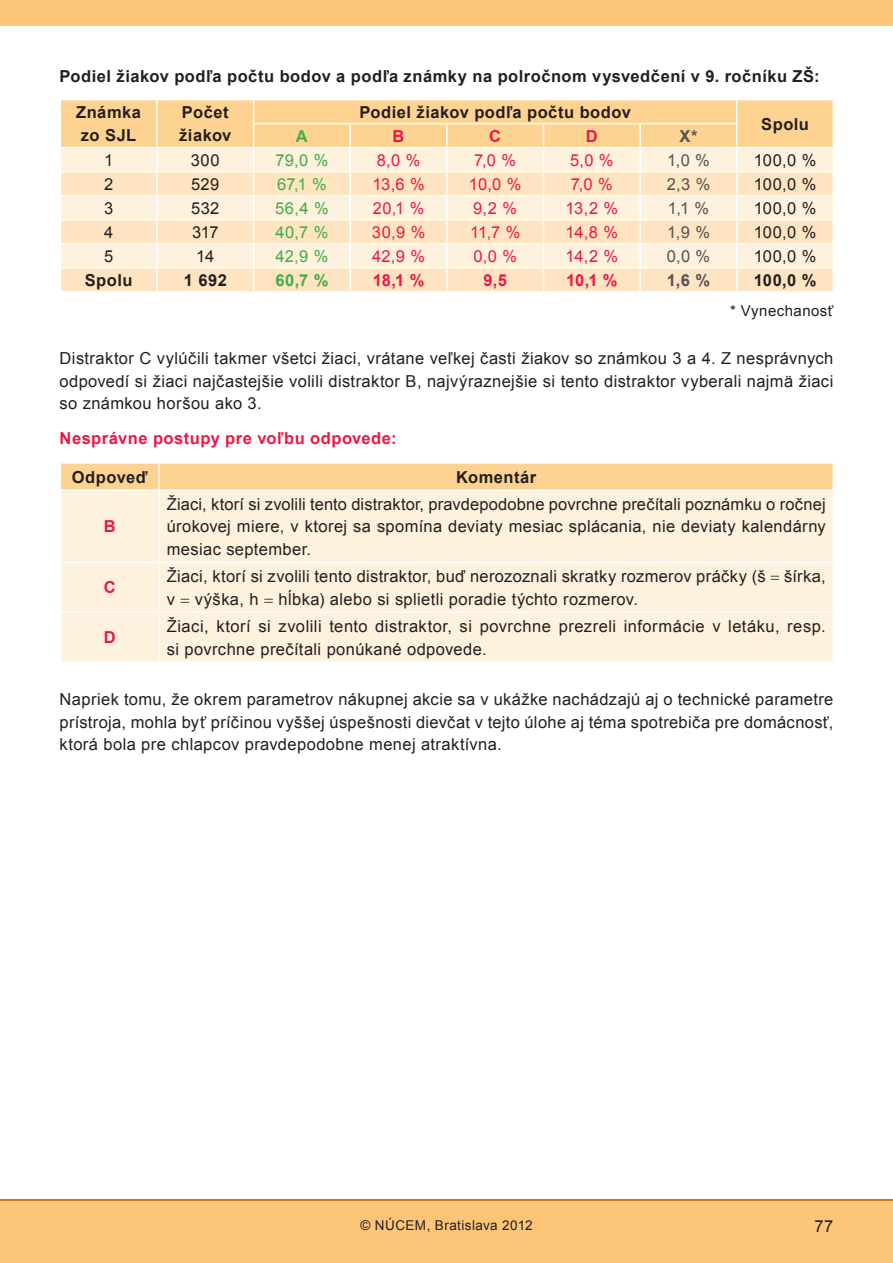
<style>
.page{position:relative;width:893px;height:1263px;background:#fff}
.page>*{position:absolute;margin:0;border:0;box-sizing:border-box;transform-origin:0 0}
.t1{font:16.5px/22.5px "Arial";letter-spacing:.025em;color:#231f20;text-align:justify}
.t2{font:700 16.5px/22.5px "Arial";letter-spacing:.03em;color:#231f20}
.t3{font:16.5px "Arial";letter-spacing:-.02em;color:#ed1747}
.t4{font:700 16.5px "Arial";letter-spacing:.03em;color:#ed1747}
.t5{font:16.5px "Arial";letter-spacing:.015em;color:#40ae49}
.t6{font:16.5px "Arial";color:#535355}
.t7{font:700 16.5px "Arial";color:#40ae49}
.t8{font:700 16.5px "Arial";color:#535355}
.t9{font:15px "Arial";letter-spacing:.03em;color:#231f20}
.t10{font:13.5px "Arial";letter-spacing:.035em;color:#231f20}
</style>
<div class="page">
<div style="left:0;top:1199px;width:893px;height:64px;background:#fdc577"></div>
<div style="left:0;top:0;width:893px;height:26px;background:#fdc577"></div>
<hr style="left:0;top:1199px;width:893px;height:1px;background:#cf7c17">
<svg style="left:60px;top:100px;width:774px;height:191px;background:#fee6c3"></svg>
<div style="left:61px;top:491px;width:772px;height:170px;background:#fef1dd"></div>
<div style="left:60px;top:463px;width:774px;height:26px;background:#fed391"></div>
<hr style="left:158px;top:491px;width:2px;height:71px;background:#fff">
<hr style="left:60px;top:562px;width:99px;height:1px;background:#fff">
<hr style="left:159px;top:562px;width:675px;height:1px;background:#fff">
<hr style="left:158px;top:563px;width:2px;height:49px;background:#fff">
<hr style="left:60px;top:612px;width:99px;height:1px;background:#fff">
<hr style="left:159px;top:612px;width:675px;height:1px;background:#fff">
<hr style="left:158px;top:613px;width:2px;height:48px;background:#fff">
<svg style="left:771px;top:576px;width:8px;height:4px"></svg>
<svg style="left:181px;top:598px;width:8px;height:4px"></svg>
<svg style="left:264px;top:598px;width:9px;height:4px"></svg>
<p class="t2" style="left:60px;top:66px;width:762px">Podiel žiakov podľa počtu bodov a podľa známky na polročnom vysvedčení v 9. ročníku ZŠ:</p>
<p class="t2" style="left:76px;top:102px;width:66px">Známka zo SJL</p>
<p class="t2" style="left:179px;top:102px;width:54px">Počet žiakov</p>
<p class="t2" style="left:359px;top:101px;width:273px">Podiel žiakov podľa počtu bodov</p>
<p class="t7" style="left:296px;top:125px;width:13px">A</p>
<p class="t4" style="left:393px;top:125px;width:13px">B</p>
<p class="t4" style="left:489px;top:125px;width:13px">C</p>
<p class="t4" style="left:586px;top:125px;width:13px">D</p>
<p class="t8" style="left:680px;top:125px;width:19px">X*</p>
<p class="t2" style="left:761px;top:113px;width:49px">Spolu</p>
<p class="t1" style="left:104px;top:149px;width:11px">1</p>
<p class="t1" style="left:191px;top:149px;width:30px">300</p>
<p class="t5" style="left:275px;top:149px;width:54px">79,0 %</p>
<p class="t3" style="left:377px;top:149px;width:45px">8,0 %</p>
<p class="t3" style="left:474px;top:149px;width:43px">7,0 %</p>
<p class="t3" style="left:570px;top:149px;width:45px">5,0 %</p>
<p class="t6" style="left:667px;top:149px;width:44px">1,0 %</p>
<p class="t1" style="left:754px;top:149px;width:64px">100,0 %</p>
<p class="t1" style="left:104px;top:173px;width:11px">2</p>
<p class="t1" style="left:191px;top:173px;width:30px">529</p>
<p class="t5" style="left:277px;top:173px;width:51px">67,1 %</p>
<p class="t3" style="left:372px;top:173px;width:54px">13,6 %</p>
<p class="t3" style="left:469px;top:173px;width:54px">10,0 %</p>
<p class="t3" style="left:571px;top:173px;width:43px">7,0 %</p>
<p class="t6" style="left:667px;top:173px;width:45px">2,3 %</p>
<p class="t1" style="left:754px;top:173px;width:64px">100,0 %</p>
<p class="t1" style="left:104px;top:197px;width:11px">3</p>
<p class="t1" style="left:191px;top:197px;width:30px">532</p>
<p class="t5" style="left:275px;top:197px;width:55px">56,4 %</p>
<p class="t3" style="left:373px;top:197px;width:53px">20,1 %</p>
<p class="t3" style="left:473px;top:197px;width:45px">9,2 %</p>
<p class="t3" style="left:565px;top:197px;width:54px">13,2 %</p>
<p class="t6" style="left:668px;top:197px;width:43px">1,1 %</p>
<p class="t1" style="left:754px;top:197px;width:64px">100,0 %</p>
<p class="t1" style="left:104px;top:221px;width:11px">4</p>
<p class="t1" style="left:192px;top:221px;width:28px">317</p>
<p class="t5" style="left:276px;top:221px;width:54px">40,7 %</p>
<p class="t3" style="left:372px;top:221px;width:55px">30,9 %</p>
<p class="t3" style="left:470px;top:221px;width:52px">11,7 %</p>
<p class="t3" style="left:566px;top:221px;width:54px">14,8 %</p>
<p class="t6" style="left:667px;top:221px;width:45px">1,9 %</p>
<p class="t1" style="left:754px;top:221px;width:64px">100,0 %</p>
<p class="t1" style="left:104px;top:245px;width:11px">5</p>
<p class="t1" style="left:196px;top:245px;width:20px">14</p>
<p class="t5" style="left:275px;top:245px;width:54px">42,9 %</p>
<p class="t3" style="left:372px;top:245px;width:54px">42,9 %</p>
<p class="t3" style="left:473px;top:245px;width:45px">0,0 %</p>
<p class="t3" style="left:565px;top:245px;width:54px">14,2 %</p>
<p class="t6" style="left:667px;top:245px;width:45px">0,0 %</p>
<p class="t1" style="left:754px;top:245px;width:64px">100,0 %</p>
<p class="t2" style="left:85px;top:269px;width:49px">Spolu</p>
<p class="t2" style="left:184px;top:269px;width:45px">1 692</p>
<p class="t7" style="left:275px;top:269px;width:55px">60,7 %</p>
<p class="t4" style="left:373px;top:269px;width:53px">18,1 %</p>
<p class="t4" style="left:483px;top:269px;width:25px">9,5</p>
<p class="t4" style="left:566px;top:269px;width:53px">10,1 %</p>
<p class="t8" style="left:667px;top:269px;width:45px">1,6 %</p>
<p class="t2" style="left:754px;top:269px;width:64px">100,0 %</p>
<p class="t9" style="left:730px;top:301px;width:105px">* Vynechanosť</p>
<p class="t1" style="left:60px;top:347px;width:775px">Distraktor C vylúčili takmer všetci žiaci, vrátane veľkej časti žiakov so známkou 3 a 4. Z nesprávnych odpovedí si žiaci najčastejšie volili distraktor B, najvýraznejšie si tento distraktor vyberali najmä žiaci so známkou horšou ako 3.</p>
<p class="t4" style="left:60px;top:428px;width:339px">Nesprávne postupy pre voľbu odpovede:</p>
<p class="t2" style="left:72px;top:466px;width:77px">Odpoveď</p>
<p class="t2" style="left:456px;top:466px;width:82px">Komentár</p>
<p class="t4" style="left:104px;top:515px;width:13px">B</p>
<p class="t1" style="left:167px;top:493px;width:660px">Žiaci, ktorí si zvolili tento distraktor, pravdepodobne povrchne prečítali poznámku o ročnej úrokovej miere, v ktorej sa spomína deviaty mesiac splácania, nie deviaty kalendárny mesiac september.</p>
<p class="t4" style="left:104px;top:577px;width:13px">C</p>
<p class="t4" style="left:104px;top:626px;width:13px">D</p>
<p class="t1" style="left:167px;top:565px;width:660px">Žiaci, ktorí si zvolili tento distraktor, buď nerozoznali skratky rozmerov práčky (š šírka, v výška, h hĺbka) alebo si splietli poradie týchto rozmerov.</p>
<p class="t1" style="left:167px;top:615px;width:660px">Žiaci, ktorí si zvolili tento distraktor, si povrchne prezreli informácie v letáku, resp. si povrchne prečítali ponúkané odpovede.</p>
<p class="t1" style="left:60px;top:688px;width:775px">Napriek tomu, že okrem parametrov nákupnej akcie sa v ukážke nachádzajú aj o technické parametre prístroja, mohla byť príčinou vyššej úspešnosti dievčat v tejto úlohe aj téma spotrebiča pre domácnosť, ktorá bola pre chlapcov pravdepodobne menej atraktívna.</p>
<p class="t10" style="left:360px;top:1217px;width:174px">© NÚCEM, Bratislava 2012</p>
<p class="t1" style="left:815px;top:1215px;width:20px">77</p>
</div>
